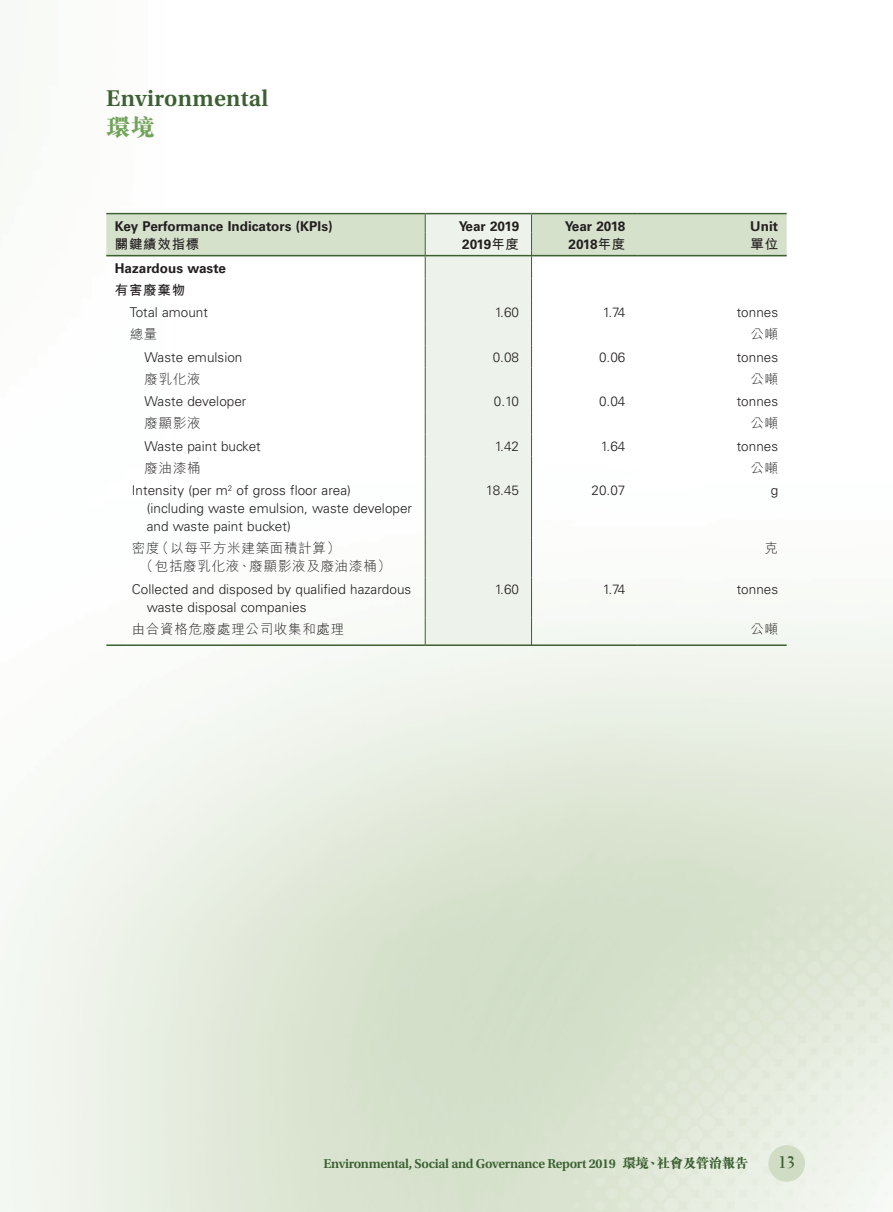
<style>
.page{position:relative;width:893px;height:1212px;background:#fff}
.page>*{position:absolute;margin:0;border:0;box-sizing:border-box;transform-origin:0 0}
.t1{font:600 24px "Utopia Std";letter-spacing:.01em;color:#3b6031}
.t2{font:800 24px "M Sung HK";color:#71a25a}
.t3{font:700 16.5px "Electra LT Std";color:#3b6031}
.C_Body_Text{font:300 13.5px/18px "Univers LT Std";letter-spacing:.005em;color:#231f20}
.C_Body_Text-2{font:700 13.5px "Univers LT Std";letter-spacing:.005em;color:#231f20}
.C_Body_Text-3{font:300 13.5px/18px "M Hei HK";letter-spacing:.055em;color:#231f20}
.t4{font:600 13.5px "Utopia Std";letter-spacing:-.025em;color:#3b6031}
.C_Body_Text-4{font:700 13.5px "M Hei HK";letter-spacing:.055em;color:#231f20}
.s1{font-family:"M Hei HK"}
.s2{font-family:"M Sung HK";font-weight:800}
</style>
<div class="page">
<div style="left:768px;top:1145px;width:37px;height:37px;background:#d0dcc4;border-radius:50%"></div>
<div style="left:426px;top:479px;width:105px;height:161px;background:#edf3ea"></div>
<div style="left:425px;top:640px;width:106px;height:6px;background:#edf3ea"></div>
<svg style="left:106px;top:214px;width:681px;height:265px"></svg>
<hr style="left:425px;top:479px;width:1px;height:58px;background:#3b6031">
<hr style="left:531px;top:479px;width:1px;height:58px;background:#3b6031">
<hr style="left:425px;top:537px;width:1px;height:40px;background:#3b6031">
<hr style="left:531px;top:537px;width:1px;height:40px;background:#3b6031">
<hr style="left:425px;top:577px;width:1px;height:41px;background:#3b6031">
<hr style="left:531px;top:577px;width:1px;height:41px;background:#3b6031">
<svg style="left:425px;top:618px;width:1px;height:28px"></svg>
<svg style="left:531px;top:618px;width:1px;height:28px"></svg>
<hr style="left:106px;top:213px;width:319px;height:1px;background:#3b6031">
<hr style="left:425px;top:213px;width:106px;height:1px;background:#3b6031">
<hr style="left:531px;top:213px;width:107px;height:1px;background:#3b6031">
<hr style="left:638px;top:213px;width:149px;height:1px;background:#3b6031">
<hr style="left:106px;top:255px;width:319px;height:1px;background:#3b6031">
<hr style="left:426px;top:255px;width:105px;height:1px;background:#3b6031">
<hr style="left:532px;top:255px;width:106px;height:1px;background:#3b6031">
<hr style="left:638px;top:255px;width:149px;height:1px;background:#3b6031">
<hr style="left:106px;top:644px;width:319px;height:2px;background:#3b6031">
<hr style="left:426px;top:644px;width:105px;height:2px;background:#3b6031">
<hr style="left:532px;top:644px;width:106px;height:2px;background:#3b6031">
<hr style="left:638px;top:644px;width:149px;height:2px;background:#3b6031">
<h1 class="t1" style="left:106px;top:84px;width:164px">Environmental</h1>
<h1 class="t2" style="left:106px;top:115px;width:50px">環境</h1>
<p class="C_Body_Text-2" style="left:115px;top:218px;width:219px">Key Performance Indicators (KPIs)</p>
<p class="C_Body_Text-2" style="left:459px;top:218px;width:62px">Year 2019</p>
<p class="C_Body_Text-2" style="left:565px;top:218px;width:62px">Year 2018</p>
<p class="C_Body_Text-2" style="left:750px;top:218px;width:29px">Unit</p>
<p class="C_Body_Text-4" style="left:115px;top:234px;width:86px">關鍵績效指標</p>
<p class="C_Body_Text-2" style="left:462px;top:236px;width:58px">2019<span class="s1">年度</span></p>
<p class="C_Body_Text-2" style="left:569px;top:236px;width:58px">2018<span class="s1">年度</span></p>
<p class="C_Body_Text-4" style="left:750px;top:234px;width:29px">單位</p>
<p class="C_Body_Text-2" style="left:115px;top:260px;width:113px">Hazardous waste</p>
<p class="C_Body_Text-4" style="left:115px;top:280px;width:72px">有害廢棄物</p>
<p class="C_Body_Text" style="left:130px;top:303px;width:80px">Total amount</p>
<p class="C_Body_Text" style="left:495px;top:303px;width:26px">1.60</p>
<p class="C_Body_Text" style="left:603px;top:303px;width:24px">1.74</p>
<p class="C_Body_Text" style="left:737px;top:303px;width:43px">tonnes</p>
<p class="C_Body_Text-3" style="left:130px;top:325px;width:29px">總量</p>
<p class="C_Body_Text-3" style="left:750px;top:325px;width:29px">公噸</p>
<p class="C_Body_Text" style="left:145px;top:348px;width:99px">Waste emulsion</p>
<p class="C_Body_Text" style="left:493px;top:348px;width:28px">0.08</p>
<p class="C_Body_Text" style="left:599px;top:348px;width:28px">0.06</p>
<p class="C_Body_Text" style="left:737px;top:348px;width:43px">tonnes</p>
<p class="C_Body_Text-3" style="left:145px;top:370px;width:58px">廢乳化液</p>
<p class="C_Body_Text-3" style="left:750px;top:370px;width:29px">公噸</p>
<p class="C_Body_Text" style="left:145px;top:392px;width:103px">Waste developer</p>
<p class="C_Body_Text" style="left:494px;top:392px;width:27px">0.10</p>
<p class="C_Body_Text" style="left:599px;top:392px;width:28px">0.04</p>
<p class="C_Body_Text" style="left:737px;top:392px;width:43px">tonnes</p>
<p class="C_Body_Text-3" style="left:145px;top:414px;width:58px">廢顯影液</p>
<p class="C_Body_Text-3" style="left:750px;top:414px;width:29px">公噸</p>
<p class="C_Body_Text" style="left:145px;top:437px;width:118px">Waste paint bucket</p>
<p class="C_Body_Text" style="left:495px;top:437px;width:26px">1.42</p>
<p class="C_Body_Text" style="left:601px;top:437px;width:26px">1.64</p>
<p class="C_Body_Text" style="left:737px;top:437px;width:43px">tonnes</p>
<p class="C_Body_Text-3" style="left:145px;top:459px;width:58px">廢油漆桶</p>
<p class="C_Body_Text-3" style="left:750px;top:459px;width:29px">公噸</p>
<p class="C_Body_Text" style="left:147px;top:481px;width:267px;text-indent:-15px">Intensity (per m<sup>2</sup> of gross floor area)<br>(including waste emulsion, waste developer and waste paint bucket)</p>
<p class="C_Body_Text" style="left:486px;top:481px;width:35px">18.45</p>
<p class="C_Body_Text" style="left:591px;top:481px;width:35px">20.07</p>
<p class="C_Body_Text" style="left:771px;top:481px;width:9px">g</p>
<p class="C_Body_Text-3" style="left:140px;top:539px;width:253px;text-indent:-8px">密度（以每平方米建築面積計算）<br>（包括廢乳化液、廢顯影液及廢油漆桶）</p>
<p class="C_Body_Text-3" style="left:765px;top:539px;width:15px">克</p>
<p class="C_Body_Text" style="left:147px;top:580px;width:266px;text-indent:-15px">Collected and disposed by qualified hazardous waste disposal companies</p>
<p class="C_Body_Text" style="left:495px;top:580px;width:26px">1.60</p>
<p class="C_Body_Text" style="left:603px;top:580px;width:24px">1.74</p>
<p class="C_Body_Text" style="left:737px;top:580px;width:43px">tonnes</p>
<p class="C_Body_Text-3" style="left:132px;top:620px;width:214px">由合資格危廢處理公司收集和處理</p>
<p class="C_Body_Text-3" style="left:750px;top:620px;width:29px">公噸</p>
<p class="t4" style="left:324px;top:1156px;width:426px">Environmental, Social and Governance Report 2019 <span class="s2">環境、社會及管治報告</span></p>
<p class="t3" style="left:778px;top:1152px;width:19px">13</p>
</div>
